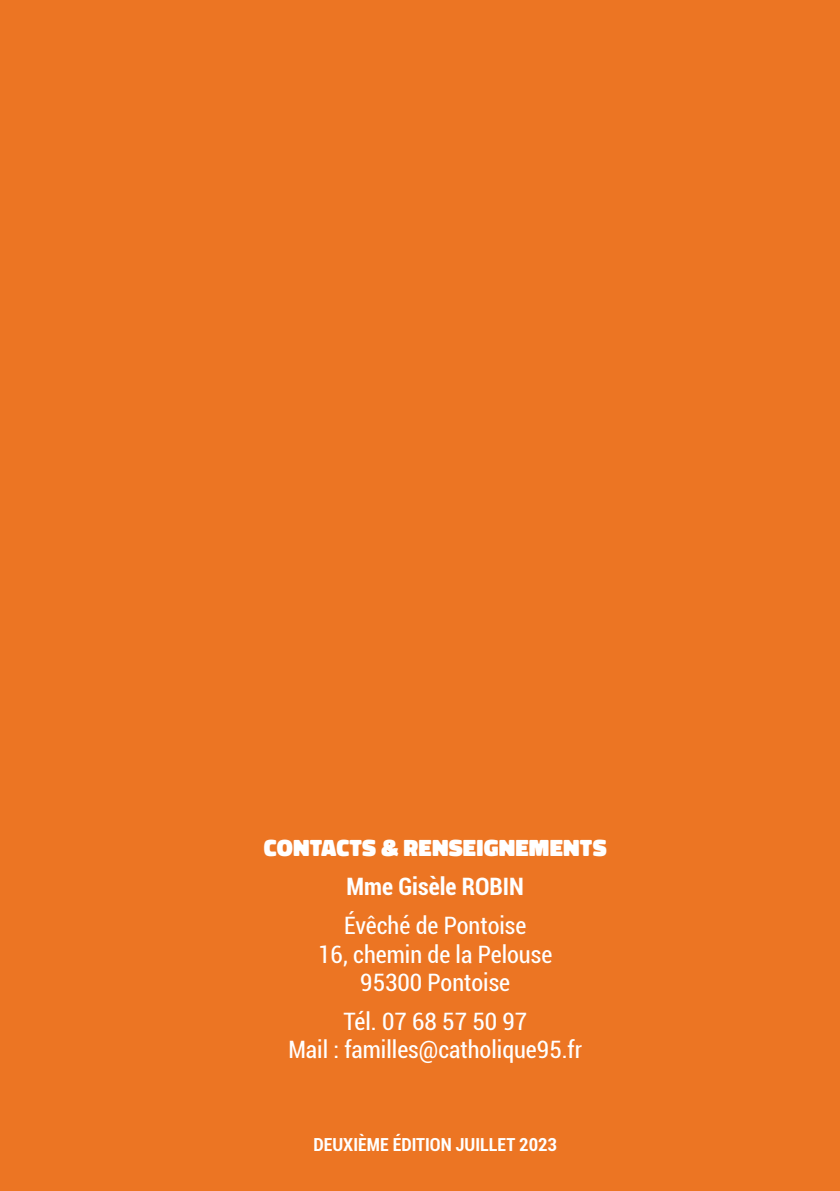
<style>
.page{position:relative;width:840px;height:1191px;background:#fff}
.page>*{position:absolute;margin:0;border:0;box-sizing:border-box;transform-origin:0 0}
.t1{font:condensed 24px/28px "Roboto";color:#fff;text-align:center}
.t2{font:900 24px "Don Jose";letter-spacing:.01em;color:#fff}
.t3{font:700 condensed 24px "Roboto";color:#fff}
.t4{font:700 condensed 18px "Roboto";color:#fff}
</style>
<div class="page">
<div style="left:0;top:0;width:839px;height:1191px;background:#ec7523"></div>
<p class="t2" style="left:264px;top:834px;width:344px">CONTACTS &amp; RENSEIGNEMENTS</p>
<p class="t3" style="left:346px;top:869px;width:179px">Mme Gisèle ROBIN</p>
<p class="t1" style="left:318px;top:911px;width:235px">Évêché de Pontoise<br>16, chemin de la Pelouse<br>95300 Pontoise</p>
<p class="t1" style="left:288px;top:1006px;width:295px">Tél. 07 68 57 50 97<br>Mail : familles@catholique95.fr</p>
<p class="t4" style="left:313px;top:1131px;width:245px">DEUXIÈME ÉDITION JUILLET 2023</p>
</div>
